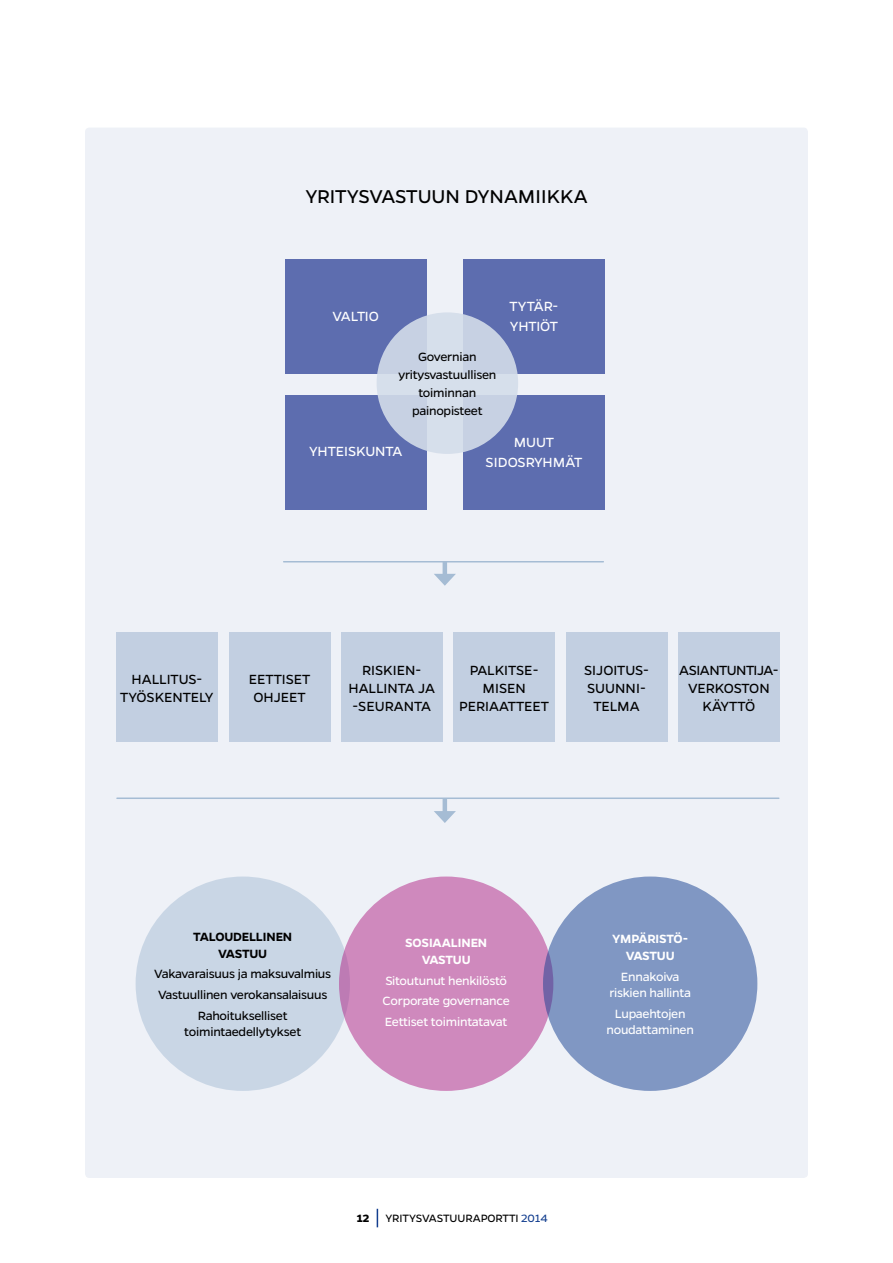
<style>
.page{position:relative;width:893px;height:1263px;background:#fff}
.page>*{position:absolute;margin:0;border:0;box-sizing:border-box;transform-origin:0 0}
.t1{font:21px "Gentona";color:#000}
.t2{font:15px/18px "Gentona";letter-spacing:-.005em;color:#000;text-align:center}
.t3{font:15px/20.7px "Gentona";letter-spacing:-.005em;color:#fff}
.t4{font:15px/18px "Gentona";letter-spacing:-.03em;color:#000;text-align:center}
.t5{font:13.5px/18px "Gentona";letter-spacing:-.02em;color:#000;text-align:center}
.t6{font:13.5px/20.7px "Gentona";letter-spacing:-.02em;color:#fff;text-align:center}
.t7{font:600 13.5px/16.5px "Gentona";letter-spacing:-.015em;color:#fff;text-align:center}
.t8{font:600 13.5px/16.5px "Gentona";letter-spacing:-.015em;color:#000;text-align:center}
.t9{font:12px "Gentona";letter-spacing:-.005em;color:#000}
.t10{font:700 12px "Gentona";color:#000}
.s1{color:#133e8f}
</style>
<div class="page">
<div style="left:85px;top:128px;width:723px;height:1050px;background:#eef1f7;border-radius:4px"></div>
<div style="left:285px;top:259px;width:141px;height:115px;background:#5d6daf"></div>
<div style="left:463px;top:259px;width:141px;height:115px;background:#5d6daf"></div>
<div style="left:285px;top:395px;width:141px;height:115px;background:#5d6daf"></div>
<div style="left:463px;top:395px;width:141px;height:115px;background:#5d6daf"></div>
<div style="left:116px;top:632px;width:102px;height:110px;background:#c2cfe1"></div>
<div style="left:229px;top:632px;width:101px;height:110px;background:#c2cfe1"></div>
<div style="left:341px;top:632px;width:101px;height:110px;background:#c2cfe1"></div>
<div style="left:453px;top:632px;width:102px;height:110px;background:#c2cfe1"></div>
<div style="left:566px;top:632px;width:101px;height:110px;background:#c2cfe1"></div>
<div style="left:678px;top:632px;width:102px;height:110px;background:#c2cfe1"></div>
<div style="left:377px;top:312px;width:141px;height:142px;background:linear-gradient(to right,#ced8e7,#cdd6e6);border-radius:50%"></div>
<div style="left:136px;top:876px;width:214px;height:215px;background:#c9d6e5;border-radius:50%"></div>
<div style="left:339px;top:876px;width:214px;height:215px;background:#cf89bd;border-radius:50%"></div>
<div style="left:543px;top:876px;width:214px;height:215px;background:#8097c3;border-radius:50%"></div>
<hr style="left:443px;top:799px;width:4px;height:16px;background:#a5bcd4">
<svg style="left:434px;top:811px;width:22px;height:12px"></svg>
<hr style="left:443px;top:562px;width:4px;height:16px;background:#a5bcd4">
<svg style="left:434px;top:574px;width:22px;height:12px"></svg>
<hr style="left:284px;top:561px;width:319px;height:1px;background:#a5bcd4">
<hr style="left:117px;top:797px;width:662px;height:2px;background:#a5bcd4">
<svg style="left:377px;top:1209px;width:1px;height:18px"></svg>
<h1 class="t1" style="left:305px;top:184px;width:284px">YRITYSVASTUUN DYNAMIIKKA</h1>
<p class="t3" style="left:333px;top:305px;width:48px">VALTIO</p>
<p class="t5" style="left:398px;top:347px;width:100px">Governian yritysvastuullisen toiminnan painopisteet</p>
<p class="t3" style="left:510px;top:296px;width:50px">TYTÄR-<br>YHTIÖT</p>
<p class="t3" style="left:309px;top:441px;width:95px">YHTEISKUNTA</p>
<p class="t3" style="left:486px;top:431px;width:98px;text-align:center">MUUT<br>SIDOSRYHMÄT</p>
<p class="t2" style="left:120px;top:670px;width:95px">HALLITUS-<br>TYÖSKENTELY</p>
<p class="t2" style="left:249px;top:670px;width:63px">EETTISET<br>OHJEET</p>
<p class="t2" style="left:348px;top:661px;width:88px">RISKIEN-<br>HALLINTA JA -SEURANTA</p>
<p class="t2" style="left:459px;top:661px;width:91px">PALKITSE-<br>MISEN<br>PERIAATTEET</p>
<p class="t2" style="left:584px;top:661px;width:66px">SIJOITUS-<br>SUUNNI-<br>TELMA</p>
<p class="t4" style="left:679px;top:661px;width:101px">ASIANTUNTIJA-<br>VERKOSTON<br>KÄYTTÖ</p>
<p class="t8" style="left:193px;top:928px;width:100px">TALOUDELLINEN<br>VASTUU</p>
<p class="t5" style="left:154px;top:964px;width:178px;line-height:20.7px">Vakavaraisuus ja maksuvalmius<br>Vastuullinen verokansalaisuus<br>Rahoitukselliset</p>
<p class="t5" style="left:184px;top:1023px;width:119px">toimintaedellytykset</p>
<p class="t7" style="left:405px;top:935px;width:84px">SOSIAALINEN<br>VASTUU</p>
<p class="t6" style="left:383px;top:970px;width:129px;text-align:left">Sitoutunut henkilöstö<br>Corporate governance<br>Eettiset toimintatavat</p>
<p class="t7" style="left:612px;top:931px;width:78px">YMPÄRISTÖ-<br>VASTUU</p>
<p class="t6" style="left:609px;top:968px;width:83px;line-height:16.5px">Ennakoiva riskien hallinta</p>
<p class="t6" style="left:606px;top:1005px;width:89px;line-height:16.5px">Lupaehtojen noudattaminen</p>
<p class="t10" style="left:357px;top:1211px;width:14px">12</p>
<p class="t9" style="left:385px;top:1211px;width:164px">YRITYSVASTUURAPORTTI <span class="s1">2014</span></p>
</div>
